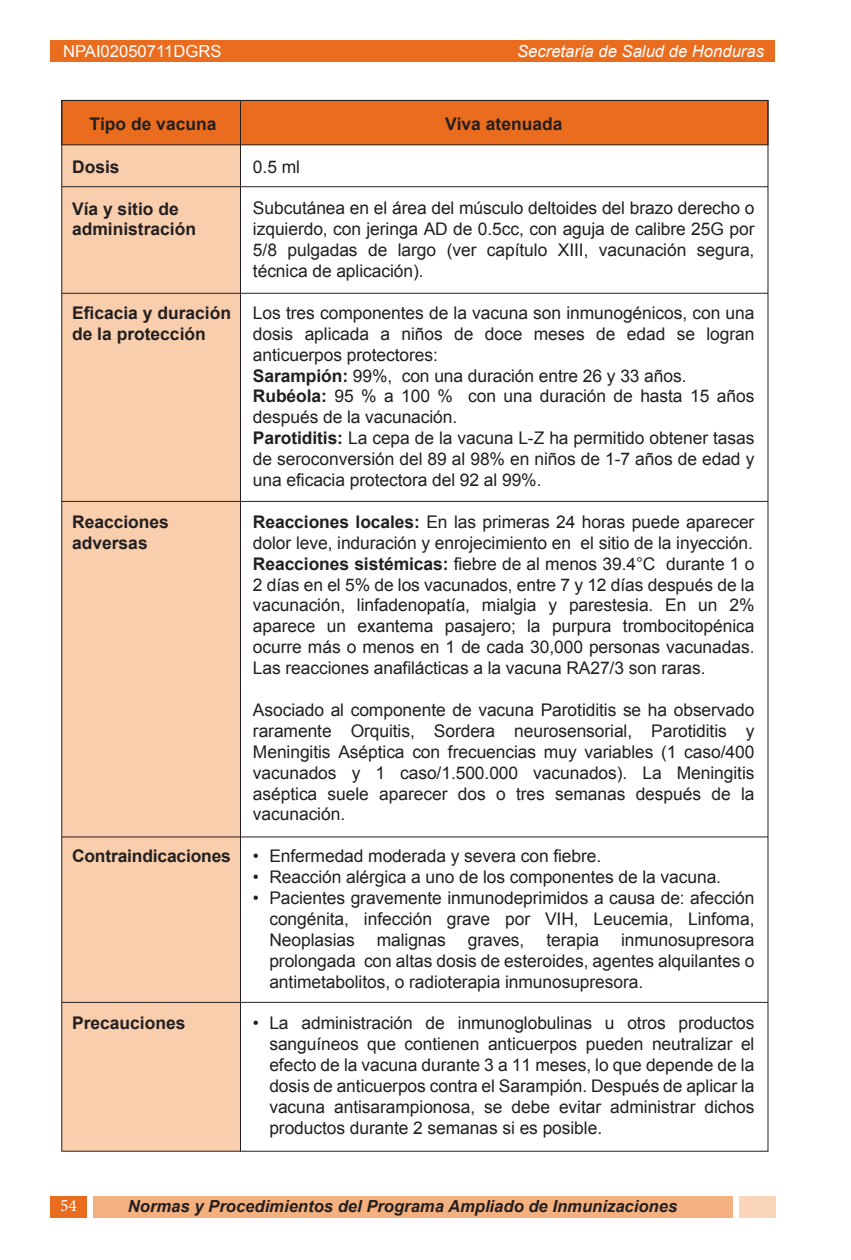
<style>
.page{position:relative;width:851px;height:1260px;background:#fff}
.page>*{position:absolute;margin:0;border:0;box-sizing:border-box;transform-origin:0 0}
.t1{font:17.5px/20.8px "Arial";letter-spacing:-.005em;color:#231f20;text-align:justify}
.t2{font:700 17.5px/20.8px "Arial";color:#231f20}
.t3{font:17.5px "Minion Pro";color:#fff}
.t4{font:italic 700 16.62px "Arial";color:#231f20}
.t5{font:italic 16.62px "Arial";color:#fff}
.t6{font:16.62px "Arial";color:#fff}
.s1{font-weight:700}
</style>
<div class="page">
<div style="left:93px;top:1196px;width:639px;height:22px;background:#f5b080"></div>
<div style="left:50px;top:40px;width:725px;height:22px;background:#ea6d1f"></div>
<div style="left:739px;top:1196px;width:36px;height:22px;background:#fad5b9"></div>
<div style="left:50px;top:1196px;width:36px;height:22px;background:#ea6d1f"></div>
<div style="left:62px;top:137px;width:178px;height:1014px;background:#f9cead"></div>
<hr style="left:62px;top:186px;width:706px;height:1px;background:#231f20">
<hr style="left:62px;top:293px;width:706px;height:1px;background:#231f20">
<hr style="left:62px;top:501px;width:706px;height:1px;background:#231f20">
<hr style="left:62px;top:837px;width:706px;height:1px;background:#231f20">
<hr style="left:62px;top:1002px;width:706px;height:1px;background:#231f20">
<div style="left:62px;top:100px;width:706px;height:45px;background:#ea6d1f"></div>
<hr style="left:240px;top:100px;width:1px;height:1051px;background:#231f20">
<p class="t6" style="left:63px;top:40px;width:160px">NPAI02050711DGRS</p>
<p class="t5" style="left:517px;top:41px;width:248px">Secretaría de Salud de Honduras</p>
<p class="t2" style="left:89px;top:114px;width:128px">Tipo de vacuna</p>
<p class="t2" style="left:445px;top:114px;width:119px">Viva atenuada</p>
<p class="t1" style="left:253px;top:156px;width:49px">0.5 ml</p>
<p class="t1" style="left:253px;top:198px;width:503px">Subcutánea en el área del músculo deltoides del brazo derecho o izquierdo, con jeringa AD de 0.5cc, con aguja de calibre 25G por 5/8 pulgadas de largo (ver capítulo XIII, vacunación segura, técnica de aplicación).</p>
<p class="t1" style="left:253px;top:302px;width:503px;text-align:left">Los tres componentes de la vacuna son inmunogénicos, con una dosis aplicada a niños de doce meses de edad se logran anticuerpos protectores:<br><span class="s1">Sarampión:</span> 99%, con una duración entre 26 y 33 años.<br><span class="s1">Rubéola:</span> 95 % a 100 % con una duración de hasta 15 años después de la vacunación.<br><span class="s1">Parotiditis:</span> La cepa de la vacuna L-Z ha permitido obtener tasas de seroconversión del 89 al 98% en niños de 1-7 años de edad y una eficacia protectora del 92 al 99%.</p>
<p class="t1" style="left:253px;top:511px;width:503px"><span class="s1">Reacciones locales:</span> En las primeras 24 horas puede aparecer dolor leve, induración y enrojecimiento en el sitio de la inyección.<br><span class="s1">Reacciones sistémicas:</span> fiebre de al menos 39.4°C durante 1 o 2 días en el 5% de los vacunados, entre 7 y 12 días después de la vacunación, linfadenopatía, mialgia y parestesia. En un 2% aparece un exantema pasajero; la purpura trombocitopénica ocurre más o menos en 1 de cada 30,000 personas vacunadas.<br>Las reacciones anafilácticas a la vacuna RA27/3 son raras.</p>
<p class="t1" style="left:253px;top:700px;width:503px">Asociado al componente de vacuna Parotiditis se ha observado raramente Orquitis, Sordera neurosensorial, Parotiditis y Meningitis Aséptica con frecuencias muy variables (1 caso/400 vacunados y 1 caso/1.500.000 vacunados). La Meningitis aséptica suele aparecer dos o tres semanas después de la vacunación.</p>
<p class="t1" style="left:253px;top:846px;width:350px">• Enfermedad moderada y severa con fiebre.</p>
<p class="t1" style="left:253px;top:867px;width:469px">• Reacción alérgica a uno de los componentes de la vacuna.</p>
<p class="t1" style="left:269px;top:888px;width:486px;text-indent:-16px">• Pacientes gravemente inmunodeprimidos a causa de: afección congénita, infección grave por VIH, Leucemia, Linfoma, Neoplasias</p>
<p class="t2" style="left:72px;top:157px;width:49px">Dosis</p>
<p class="t2" style="left:72px;top:198px;width:125px">Vía y sitio de administración</p>
<p class="t2" style="left:72px;top:303px;width:160px">Eficacia y duración de la protección</p>
<p class="t2" style="left:72px;top:512px;width:98px">Reacciones adversas</p>
<p class="t2" style="left:72px;top:846px;width:160px">Contraindicaciones</p>
<p class="t1" style="left:269px;top:929px;width:486px;text-indent:351px">inmunosupresora prolongada con altas dosis de esteroides, agentes alquilantes o antimetabolitos, o radioterapia inmunosupresora.</p>
<p class="t1" style="left:269px;top:1013px;width:486px;text-indent:-16px">• La administración de inmunoglobulinas u otros productos sanguíneos que contienen anticuerpos pueden neutralizar el efecto de la vacuna durante 3 a 11 meses, lo que depende de la dosis de anticuerpos contra el Sarampión. Después de aplicar la vacuna antisarampionosa, se debe evitar administrar dichos productos durante 2 semanas si es posible.</p>
<p class="t1" style="left:377px;top:929px;width:71px">malignas</p>
<p class="t1" style="left:468px;top:929px;width:58px">graves,</p>
<p class="t1" style="left:546px;top:929px;width:54px">terapia</p>
<p class="t2" style="left:72px;top:1013px;width:115px">Precauciones</p>
<p class="t3" style="left:60px;top:1194px;width:18px">54</p>
<p class="t4" style="left:128px;top:1195px;width:551px">Normas y Procedimientos del Programa Ampliado de Inmunizaciones</p>
</div>
